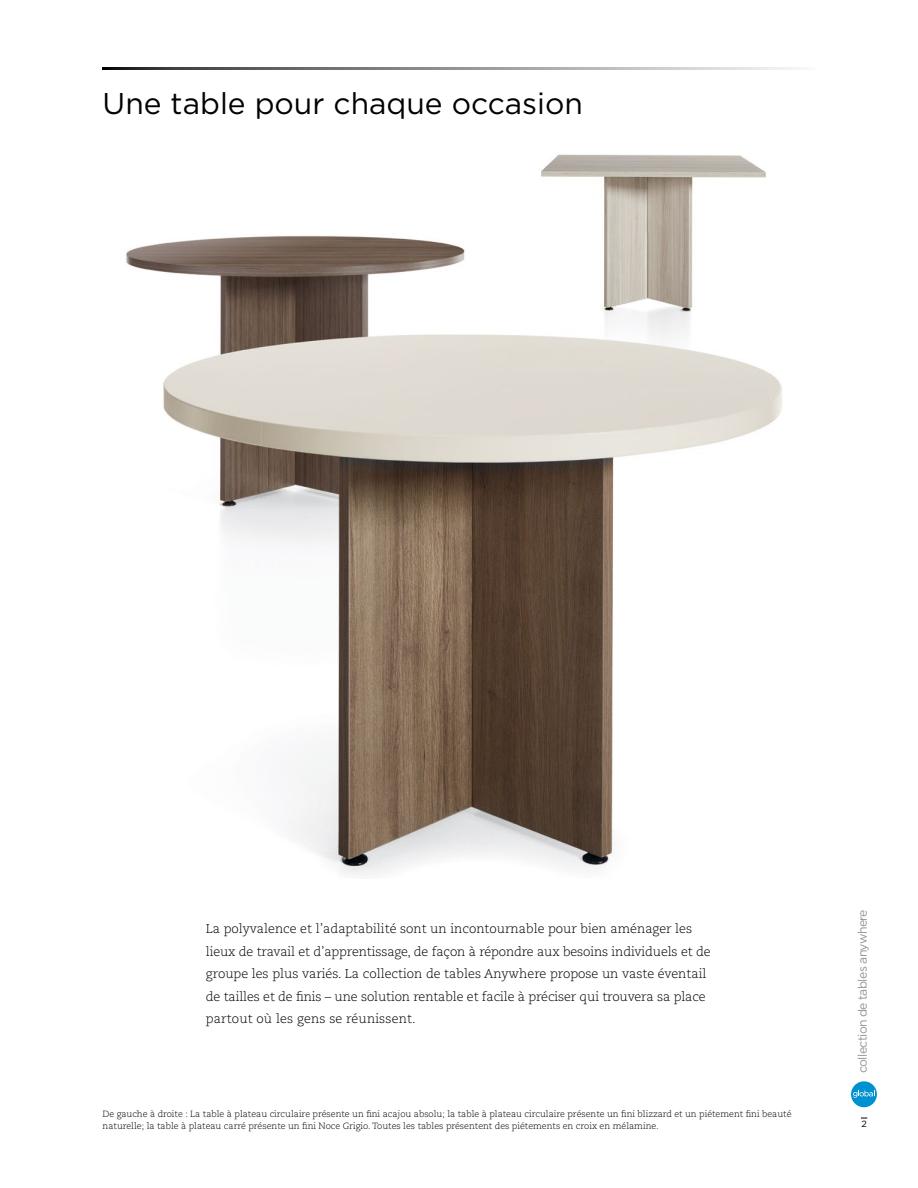
<style>
.page{position:relative;width:918px;height:1188px;background:#fff}
.page>*{position:absolute;margin:0;border:0;box-sizing:border-box;transform-origin:0 0}
.t1{font:30px "Gotham";color:#000}
.t2{font:300 12.75px/22.5px "Caecilia LT Std";letter-spacing:-.01em;color:#000}
.t3{font:12.3px "Gotham";letter-spacing:-.05em;color:#939598}
.t4{font:300 9px/12px "Caecilia LT Std";letter-spacing:-.005em;color:#000}
.t5{font:9px "Gotham";color:#000}
</style>
<div class="page">
<div style="left:851px;top:1081px;width:26px;height:26px;background:#0091d1;border-radius:50%"></div>
<svg style="left:853px;top:1090px;width:22px;height:8px"></svg>
<img style="left:126px;top:154px;width:656px;height:721px">
<svg style="left:103px;top:68px;width:693px;height:1px"></svg>
<h1 class="t1" style="left:103px;top:84px;width:482px">Une table pour chaque occasion</h1>
<p class="t2" style="left:206px;top:918px;width:506px">La polyvalence et l’adaptabilité sont un incontournable pour bien aménager les lieux de travail et d’apprentissage, de façon à répondre aux besoins individuels et de groupe les plus variés. La collection de tables Anywhere propose un vaste éventail de tailles et de finis – une solution rentable et facile à préciser qui trouvera sa place partout où les gens se réunissent.</p>
<p class="t4" style="left:103px;top:1108px;width:690px">De gauche à droite : La table à plateau circulaire présente un fini acajou absolu; la table à plateau circulaire présente un fini blizzard et un piétement fini beauté naturelle; la table à plateau carré présente un fini Noce Grigio. Toutes les tables présentent des piétements en croix en mélamine.</p>
<p class="t3" style="left:854px;top:1073px;width:165px;rotate:-90deg">collection de tables anywhere</p>
<p class="t5" style="left:861px;top:1119px;width:7px">2</p>
</div>
